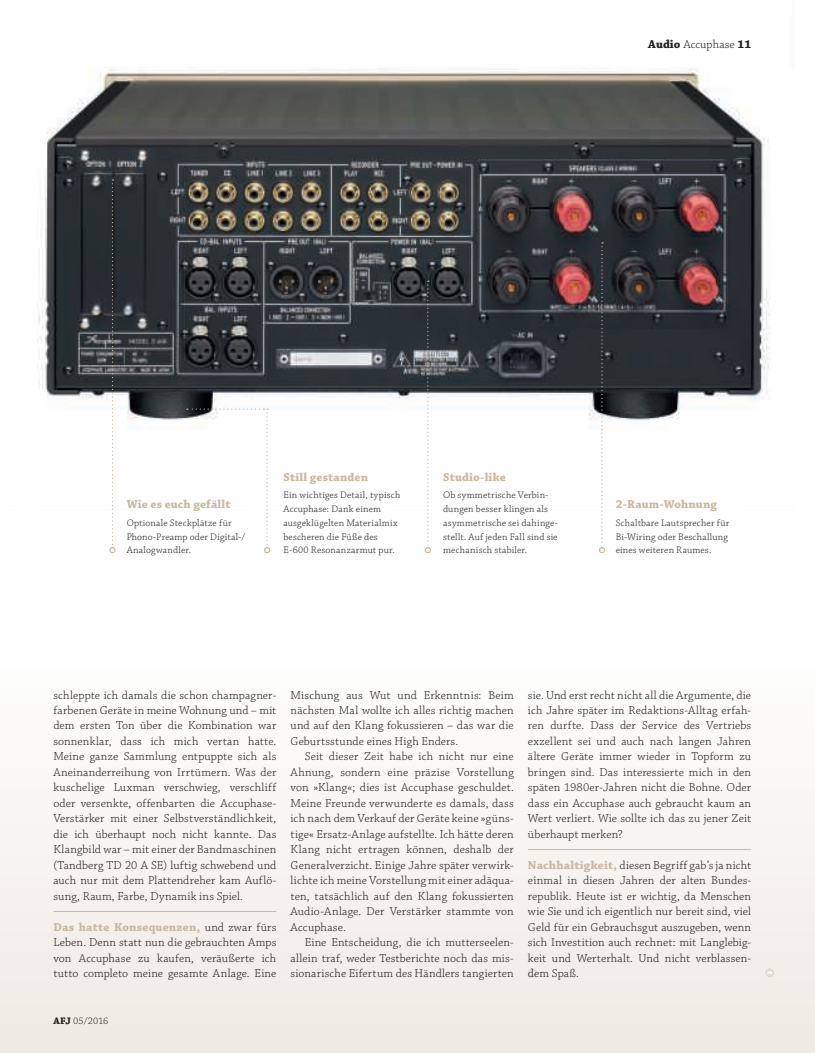
<style>
.page{position:relative;width:815px;height:1053px;background:#fff}
.page>*{position:absolute;margin:0;border:0;box-sizing:border-box;transform-origin:0 0}
.t1{font:300 12.12px/15.5px "Chaparral Pro";letter-spacing:.01em;color:#231f20;text-align:justify}
.t2{font:700 12.12px "Chaparral Pro";letter-spacing:.01em;color:#c8b9a2}
.t3{font:300 10px/13.8px "Chaparral Pro";letter-spacing:.015em;color:#231f20}
.s1{font-weight:700}
.s2{font-weight:700;color:#c8b9a2}
</style>
<div class="page">
<div style="left:0;top:648px;width:815px;height:404px;background:#f7f4f1"></div>
<svg style="left:528px;top:968px;width:9px;height:9px"></svg>
<svg style="left:530px;top:970px;width:6px;height:4px"></svg>
<hr style="left:528px;top:849px;width:223px;height:1px;background:#c8b9a2">
<hr style="left:53px;top:911px;width:223px;height:1px;background:#c8b9a2">
<svg style="left:765px;top:968px;width:9px;height:9px"></svg>
<svg style="left:768px;top:970px;width:5px;height:4px"></svg>
<img style="left:37px;top:68px;width:733px;height:361px">
<svg style="left:112px;top:179px;width:1px;height:366px"></svg>
<div style="left:109px;top:547px;width:7px;height:6px;border:1px solid #c8b9a2;border-radius:50%"></div>
<svg style="left:599px;top:242px;width:6px;height:311px"></svg>
<svg style="left:187px;top:408px;width:83px;height:145px"></svg>
<svg style="left:425px;top:280px;width:6px;height:273px"></svg>
<p class="t1" style="left:648px;top:37px;width:104px"><span class="s1">Audio</span> Accuphase <span class="s1">11</span></p>
<p class="t2" style="left:127px;top:497px;width:105px">Wie es euch gefällt</p>
<p class="t3" style="left:127px;top:516px;width:120px">Optionale Steckplätze für<br>Phono-Preamp oder Digital-/<br>Analogwandler.</p>
<p class="t2" style="left:283px;top:470px;width:86px">Still gestanden</p>
<p class="t3" style="left:283px;top:488px;width:118px">Ein wichtiges Detail, typisch<br>Accuphase: Dank einem ausgeklügelten Materialmix bescheren die Füße des<br>E-600 Resonanzarmut pur.</p>
<p class="t2" style="left:443px;top:470px;width:64px">Studio-like</p>
<p class="t3" style="left:443px;top:488px;width:116px">Ob symmetrische Verbin&shy;dungen besser klingen als asymmetrische sei dahinge&shy;stellt. Auf jeden Fall sind sie mechanisch stabiler.</p>
<p class="t2" style="left:616px;top:497px;width:103px">2-Raum-Wohnung</p>
<p class="t3" style="left:616px;top:516px;width:115px">Schaltbare Lautsprecher für<br>Bi-Wiring oder Beschallung eines weiteren Raumes.</p>
<p class="t1" style="left:53px;top:687px;width:224px">schleppte ich damals die schon champagner&shy;farbenen Geräte in meine Wohnung und – mit dem ersten Ton über die Kombination war sonnenklar, dass ich mich vertan hatte.<br>Meine ganze Sammlung entpuppte sich als Aneinanderreihung von Irrtümern. Was der kuschelige Luxman verschwieg, verschliff oder versenkte, offenbarten die Accuphase-Verstärker mit einer Selbstverständlichkeit, die ich überhaupt noch nicht kannte. Das Klangbild war – mit einer der Bandmaschinen (Tandberg TD 20 A SE) luftig schwebend und auch nur mit dem Plattendreher kam Auflö&shy;sung, Raum, Farbe, Dynamik ins Spiel.</p>
<p class="t1" style="left:53px;top:919px;width:224px"><span class="s2">Das hatte Konsequenzen,</span> und zwar fürs Leben. Denn statt nun die gebrauchten Amps von Accuphase zu kaufen, veräußerte ich tutto completo meine gesamte Anlage. Eine</p>
<p class="t1" style="left:291px;top:687px;width:225px">Mischung aus Wut und Erkenntnis: Beim nächsten Mal wollte ich alles richtig machen und auf den Klang fokussieren – das war die Geburtsstunde eines High Enders.</p>
<p class="t1" style="left:291px;top:749px;width:225px;text-indent:14px">Seit dieser Zeit habe ich nicht nur eine Ahnung, sondern eine präzise Vorstellung von »Klang«; dies ist Accuphase geschuldet.<br>Meine Freunde verwunderte es damals, dass ich nach dem Verkauf der Geräte keine »güns&shy;tige« Ersatz-Anlage aufstellte. Ich hätte deren Klang nicht ertragen können, deshalb der Generalverzicht. Einige Jahre später verwirk&shy;lichte ich meine Vorstellung mit einer adäqua&shy;ten, tatsächlich auf den Klang fokussierten Audio-Anlage. Der Verstärker stammte von Accuphase.</p>
<p class="t1" style="left:291px;top:935px;width:225px;text-indent:14px">Eine Entscheidung, die ich mutterseelen&shy;allein traf, weder Testberichte noch das mis&shy;sionarische Eifertum des Händlers tangierten</p>
<p class="t1" style="left:528px;top:687px;width:225px">sie. Und erst recht nicht all die Argumente, die ich Jahre später im Redaktions-Alltag erfah&shy;ren durfte. Dass der Service des Vertriebs exzellent sei und auch nach langen Jahren ältere Geräte immer wieder in Topform zu bringen sind. Das interessierte mich in den späten 1980er-Jahren nicht die Bohne. Oder dass ein Accuphase auch gebraucht kaum an Wert verliert. Wie sollte ich das zu jener Zeit überhaupt merken?</p>
<p class="t1" style="left:528px;top:857px;width:225px"><span class="s2">Nachhaltigkeit,</span> diesen Begriff gab’s ja nicht einmal in diesen Jahren der alten Bundes&shy;republik. Heute ist er wichtig, da Menschen wie Sie und ich eigentlich nur bereit sind, viel Geld für ein Gebrauchsgut auszugeben, wenn sich Investition auch rechnet: mit Langlebig&shy;keit und Werterhalt. Und nicht verblassen&shy;dem Spaß.</p>
<p class="t3" style="left:53px;top:1013px;width:56px"><span class="s1">AFJ</span> 05/2016</p>
</div>
